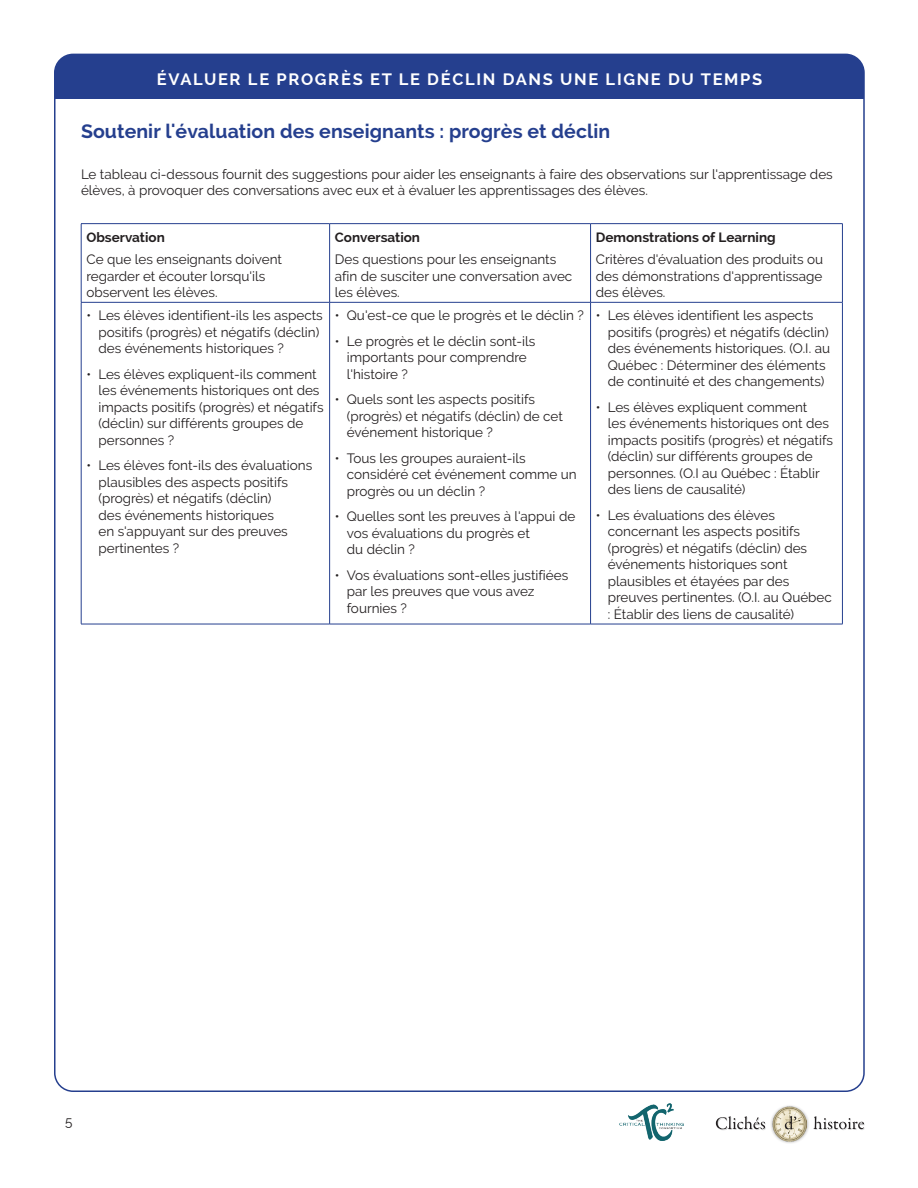
<style>
.page{position:relative;width:918px;height:1188px;background:#fff}
.page>*{position:absolute;margin:0;border:0;box-sizing:border-box;transform-origin:0 0}
.t1{font:700 19.5px "Raleway";letter-spacing:.005em;color:#253f8e}
.t2{font:700 16.5px "Raleway";letter-spacing:.1em;color:#fff}
.Body{font:13.5px/16.5px "Raleway";color:#231f20}
.Table_Column_sub-hea{font:700 13.5px "Raleway";color:#231f20}
</style>
<div class="page">
<div style="left:55px;top:54px;width:809px;height:45px;background:#253f8e"></div>
<img style="left:619px;top:1104px;width:65px;height:37px">
<div style="left:770px;top:1104px;width:40px;height:40px;background:#231f20;opacity:.37"></div>
<img style="left:772px;top:1107px;width:35px;height:35px">
<svg style="left:785px;top:1116px;width:11px;height:14px"></svg>
<svg style="left:813px;top:1116px;width:52px;height:14px"></svg>
<svg style="left:716px;top:1116px;width:50px;height:14px"></svg>
<hr style="left:81px;top:223px;width:249px;height:1px;background:#253f8e">
<hr style="left:81px;top:224px;width:1px;height:78px;background:#253f8e">
<hr style="left:330px;top:223px;width:261px;height:1px;background:#253f8e">
<hr style="left:329px;top:224px;width:1px;height:78px;background:#253f8e">
<hr style="left:591px;top:223px;width:252px;height:1px;background:#253f8e">
<hr style="left:590px;top:224px;width:1px;height:78px;background:#253f8e">
<hr style="left:842px;top:224px;width:1px;height:78px;background:#253f8e">
<hr style="left:81px;top:302px;width:249px;height:1px;background:#253f8e">
<hr style="left:81px;top:303px;width:1px;height:321px;background:#253f8e">
<hr style="left:330px;top:302px;width:261px;height:1px;background:#253f8e">
<hr style="left:329px;top:303px;width:1px;height:321px;background:#253f8e">
<hr style="left:591px;top:302px;width:252px;height:1px;background:#253f8e">
<hr style="left:590px;top:303px;width:1px;height:321px;background:#253f8e">
<hr style="left:842px;top:303px;width:1px;height:321px;background:#253f8e">
<hr style="left:81px;top:624px;width:249px;height:1px;background:#253f8e">
<hr style="left:330px;top:624px;width:261px;height:1px;background:#253f8e">
<hr style="left:591px;top:624px;width:252px;height:1px;background:#253f8e">
<p class="t2" style="left:157px;top:69px;width:607px">ÉVALUER LE PROGRÈS ET LE DÉCLIN DANS UNE LIGNE DU TEMPS</p>
<h2 class="t1" style="left:81px;top:120px;width:531px">Soutenir l'évaluation des enseignants : progrès et déclin</h2>
<p class="Body" style="left:81px;top:166px;width:753px">Le tableau ci-dessous fournit des suggestions pour aider les enseignants à faire des observations sur l'apprentissage des élèves, à provoquer des conversations avec eux et à évaluer les apprentissages des élèves.</p>
<p class="Table_Column_sub-hea" style="left:86px;top:229px;width:80px">Observation</p>
<p class="Body" style="left:86px;top:251px;width:197px">Ce que les enseignants doivent regarder et écouter lorsqu'ils observent les élèves.</p>
<p class="Table_Column_sub-hea" style="left:596px;top:229px;width:181px">Demonstrations of Learning</p>
<p class="Body" style="left:596px;top:251px;width:229px;text-align:justify">Critères d'évaluation des produits ou des démonstrations d'apprentissage des élèves.</p>
<p class="Table_Column_sub-hea" style="left:335px;top:229px;width:87px">Conversation</p>
<p class="Body" style="left:335px;top:251px;width:239px">Des questions pour les enseignants afin de susciter une conversation avec les élèves.</p>
<p class="Body" style="left:98px;top:307px;width:226px;text-indent:-12px">• Les élèves identifient-ils les aspects positifs (progrès) et négatifs (déclin) des événements historiques ?</p>
<p class="Body" style="left:98px;top:366px;width:227px;text-indent:-12px">• Les élèves expliquent-ils comment les événements historiques ont des impacts positifs (progrès) et négatifs (déclin) sur différents groupes de personnes ?</p>
<p class="Body" style="left:98px;top:457px;width:215px;text-indent:-12px">• Les élèves font-ils des évaluations plausibles des aspects positifs (progrès) et négatifs (déclin)<br>des événements historiques<br>en s'appuyant sur des preuves pertinentes ?</p>
<p class="Body" style="left:335px;top:307px;width:251px">• Qu'est-ce que le progrès et le déclin ?</p>
<p class="Body" style="left:347px;top:333px;width:190px;text-indent:-12px">• Le progrès et le déclin sont-ils importants pour comprendre l'histoire ?</p>
<p class="Body" style="left:347px;top:391px;width:218px;text-indent:-12px">• Quels sont les aspects positifs (progrès) et négatifs (déclin) de cet événement historique ?</p>
<p class="Body" style="left:347px;top:450px;width:231px;text-indent:-12px">• Tous les groupes auraient-ils considéré cet événement comme un progrès ou un déclin ?</p>
<p class="Body" style="left:347px;top:508px;width:230px;text-indent:-12px">• Quelles sont les preuves à l'appui de vos évaluations du progrès et<br>du déclin ?</p>
<p class="Body" style="left:347px;top:567px;width:223px;text-indent:-12px">• Vos évaluations sont-elles justifiées par les preuves que vous avez fournies ?</p>
<p class="Body" style="left:608px;top:307px;width:224px;text-indent:-12px">• Les élèves identifient les aspects positifs (progrès) et négatifs (déclin) des événements historiques. (O.I. au Québec : Déterminer des éléments de continuité et des changements)</p>
<p class="Body" style="left:608px;top:399px;width:227px;text-indent:-12px">• Les élèves expliquent comment<br>les événements historiques ont des impacts positifs (progrès) et négatifs (déclin) sur différents groupes de personnes. (O.I au Québec : Établir des liens de causalité)</p>
<p class="Body" style="left:608px;top:507px;width:226px;text-indent:-12px">• Les évaluations des élèves concernant les aspects positifs (progrès) et négatifs (déclin) des événements historiques sont plausibles et étayées par des preuves pertinentes. (O.I. au Québec : Établir des liens de causalité)</p>
<p class="Body" style="left:65px;top:1113px;width:9px">5</p>
</div>
